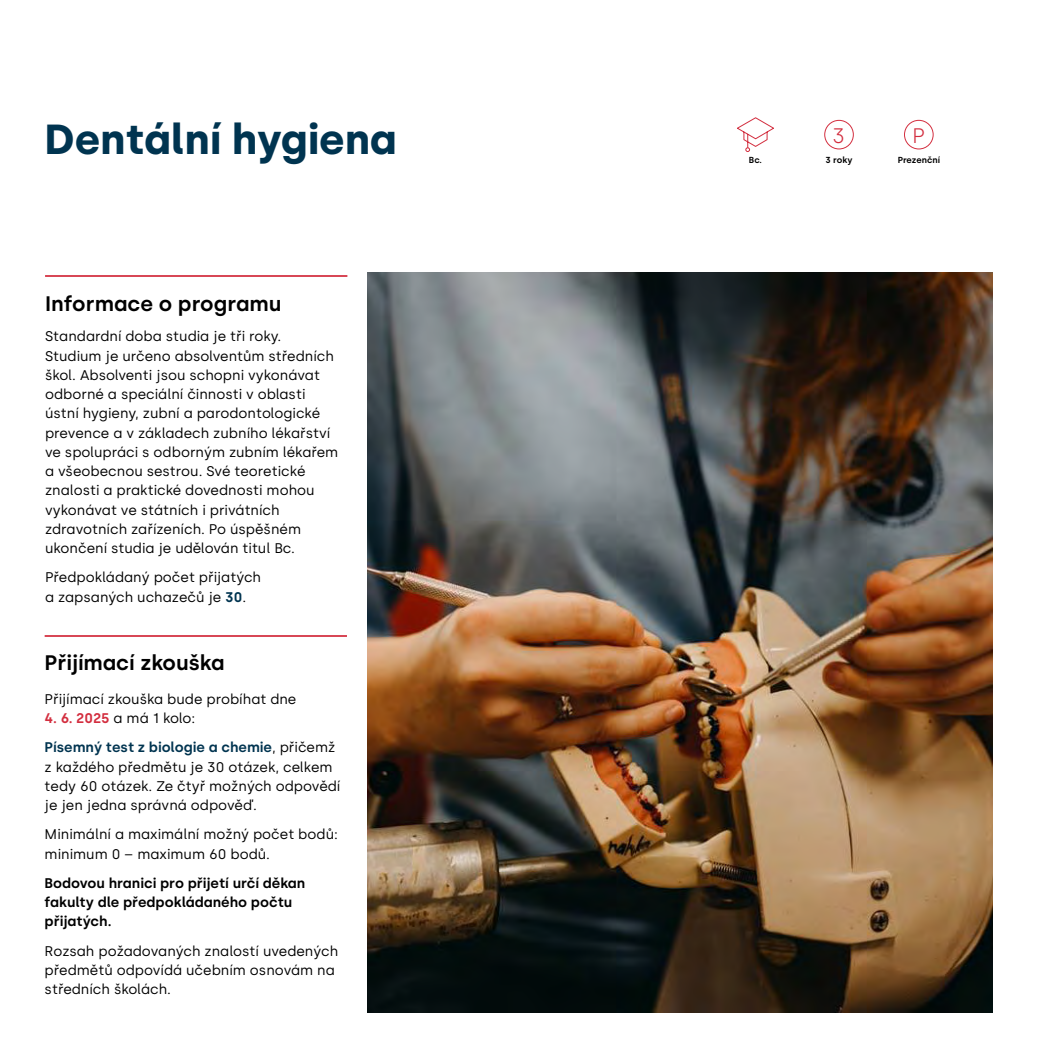
<style>
.page{position:relative;width:1042px;height:1042px;background:#fff}
.page>*{position:absolute;margin:0;border:0;box-sizing:border-box;transform-origin:0 0}
.t1{font:700 42px "Silka";color:#003450}
.t2{font:600 21px "Silka";color:#000}
.t3{font:300 21px "Silka";color:#d32e3f}
.t4{font:14px/19.2px "Silka";color:#000}
.t5{font:600 14px/19.2px "Silka";color:#000}
.t6{font:600 14px/29.2px "Silka";color:#003450}
.t7{font:600 8.75px "Silka";color:#000}
.s1{font-weight:600;color:#003450}
.s2{color:#d32e3f}
.s3{font-weight:400;color:#000}
</style>
<div class="page">
<hr style="left:45px;top:275px;width:302px;height:2px;background:#d32e3f">
<hr style="left:45px;top:635px;width:302px;height:2px;background:#d32e3f">
<img style="left:367px;top:273px;width:625px;height:739px">
<svg style="left:737px;top:117px;width:37px;height:35px"></svg>
<div style="left:904px;top:120px;width:29px;height:29px;border:1px solid #d32e3f;border-radius:50%"></div>
<div style="left:824px;top:120px;width:30px;height:29px;border:1px solid #d32e3f;border-radius:50%"></div>
<h1 class="t1" style="left:45px;top:114px;width:353px">Dentální hygiena</h1>
<h2 class="t2" style="left:45px;top:291px;width:238px">Informace o programu</h2>
<p class="t4" style="left:45px;top:327px;width:295px">Standardní doba studia je tři roky.<br>Studium je určeno absolventům středních škol. Absolventi jsou schopni vykonávat odborné a speciální činnosti v oblasti ústní hygieny, zubní a parodontologické prevence a v základech zubního lékařství ve spolupráci s odborným zubním lékařem a všeobecnou sestrou. Své teoretické znalosti a praktické dovednosti mohou vykonávat ve státních i privátních zdravotních zařízeních. Po úspěšném ukončení studia je udělován titul Bc.</p>
<p class="t4" style="left:45px;top:568px;width:218px">Předpokládaný počet přijatých a zapsaných uchazečů je <span class="s1">30</span>.</p>
<h2 class="t2" style="left:45px;top:650px;width:181px">Přijímací zkouška</h2>
<p class="t4" style="left:45px;top:689px;width:253px">Přijímací zkouška bude probíhat dne</p>
<p class="t6" style="left:45px;top:704px;width:292px"><span class="s2">4. 6. 2025</span> <span class="s3">a má 1 kolo:<br></span>Písemný test z biologie a chemie<span class="s3">, přičemž</span></p>
<p class="t4" style="left:45px;top:757px;width:297px">z každého předmětu je 30 otázek, celkem tedy 60 otázek. Ze čtyř možných odpovědí je jen jedna správná odpověď.</p>
<p class="t4" style="left:45px;top:825px;width:295px">Minimální a maximální možný počet bodů: minimum 0 – maximum 60 bodů.</p>
<p class="t5" style="left:45px;top:873px;width:262px">Bodovou hranici pro přijetí určí děkan fakulty dle předpokládaného počtu přijatých.</p>
<p class="t4" style="left:45px;top:941px;width:295px">Rozsah požadovaných znalostí uvedených předmětů odpovídá učebním osnovám na středních školách.</p>
<h2 class="t3" style="left:832px;top:123px;width:14px">3</h2>
<h2 class="t3" style="left:912px;top:124px;width:14px">P</h2>
<p class="t7" style="left:749px;top:155px;width:15px">Bc.</p>
<p class="t7" style="left:825px;top:155px;width:28px">3 roky</p>
<p class="t7" style="left:897px;top:155px;width:44px">Prezenční</p>
</div>
